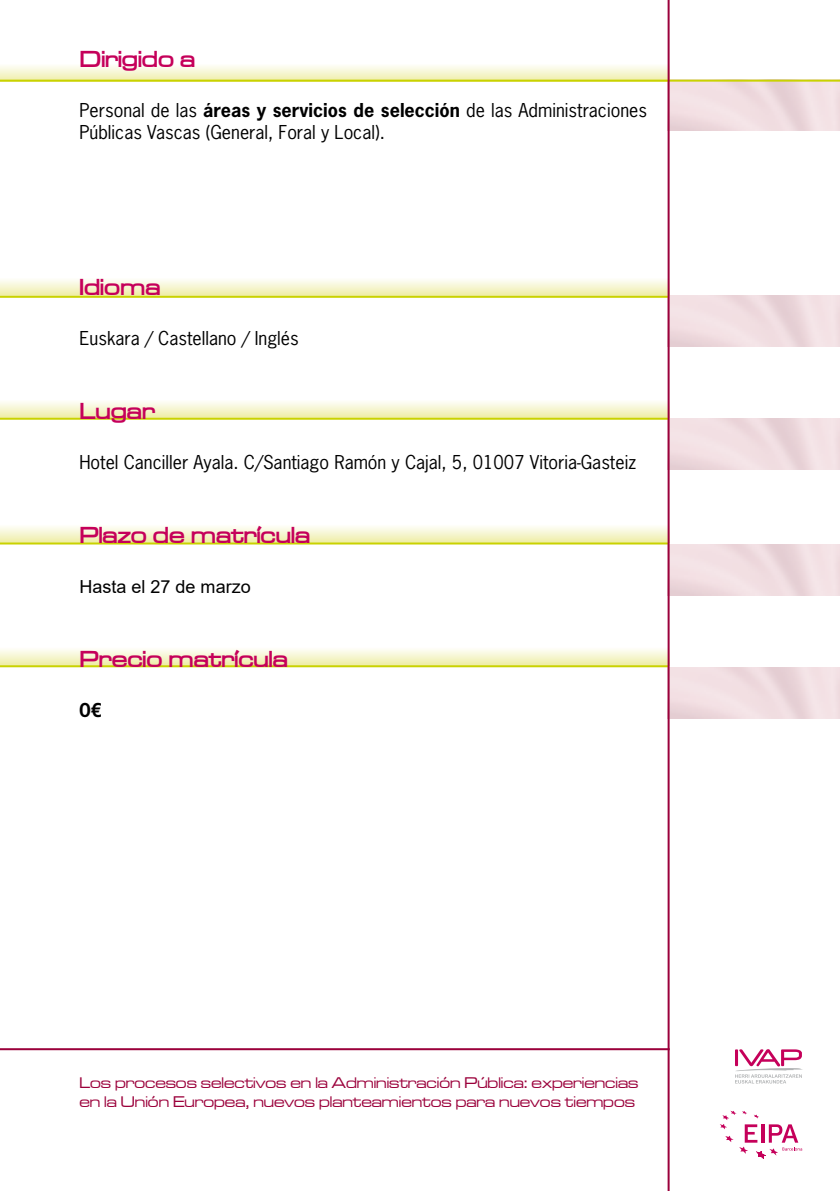
<style>
.page{position:relative;width:840px;height:1191px;background:#fff}
.page>*{position:absolute;margin:0;border:0;box-sizing:border-box;transform-origin:0 0}
.t1{font:700 24px "Microgramma D";color:#c5005a}
.t2{font:18px/21.6px "News Gothic Std";color:#000}
.t3{font:18px "Arial";color:#000}
.t4{font:700 18px "News Gothic Std";color:#000}
.t5{font:500 16px/19.2px "Microgramma D";color:#9b003b}
.s1{font-weight:700}
</style>
<div class="page">
<img style="left:669px;top:82px;width:170px;height:49px">
<img style="left:669px;top:296px;width:170px;height:51px">
<img style="left:669px;top:419px;width:170px;height:51px">
<img style="left:669px;top:545px;width:170px;height:51px">
<img style="left:669px;top:667px;width:170px;height:51px">
<svg style="left:0;top:66px;width:667px;height:14px;background:#f4f4cb"></svg>
<svg style="left:0;top:280px;width:667px;height:16px;background:#f4f4ca"></svg>
<svg style="left:0;top:402px;width:667px;height:16px;background:#f4f4c9"></svg>
<svg style="left:0;top:526px;width:667px;height:16px;background:#f5f5cf"></svg>
<svg style="left:0;top:649px;width:667px;height:16px;background:#f5f5ce"></svg>
<svg style="left:735px;top:1049px;width:67px;height:34px"></svg>
<hr style="left:0;top:1048px;width:669px;height:2px;background:#9b003b">
<hr style="left:0;top:80px;width:839px;height:2px;background:#c9d200">
<hr style="left:0;top:296px;width:668px;height:2px;background:#c9d200">
<hr style="left:0;top:418px;width:668px;height:2px;background:#c9d200">
<hr style="left:0;top:542px;width:668px;height:2px;background:#c9d200">
<hr style="left:0;top:665px;width:668px;height:2px;background:#c9d200">
<hr style="left:667px;top:0;width:2px;height:1191px;background:#9b003b">
<svg style="left:720px;top:1110px;width:81px;height:49px"></svg>
<h1 class="t1" style="left:79px;top:44px;width:117px">Dirigido a</h1>
<p class="t2" style="left:79px;top:99px;width:568px">Personal de las <span class="s1">áreas y servicios de selección</span> de las Administraciones<br>Públicas Vascas (General, Foral y Local).</p>
<h1 class="t1" style="left:79px;top:272px;width:82px">Idioma</h1>
<p class="t2" style="left:79px;top:327px;width:221px">Euskara / Castellano / Inglés</p>
<h1 class="t1" style="left:79px;top:396px;width:77px">Lugar</h1>
<p class="t2" style="left:79px;top:451px;width:558px">Hotel Canciller Ayala. C/Santiago Ramón y Cajal, 5, 01007 Vitoria-Gasteiz</p>
<h1 class="t1" style="left:79px;top:520px;width:232px">Plazo de matrícula</h1>
<p class="t3" style="left:79px;top:574px;width:173px">Hasta el 27 de marzo</p>
<h1 class="t1" style="left:79px;top:644px;width:210px">Precio matrícula</h1>
<p class="t4" style="left:79px;top:698px;width:24px">0€</p>
<p class="t5" style="left:79px;top:1072px;width:560px">Los procesos selectivos en la Administración Pública: experiencias en la Unión Europea, nuevos planteamientos para nuevos tiempos</p>
</div>
